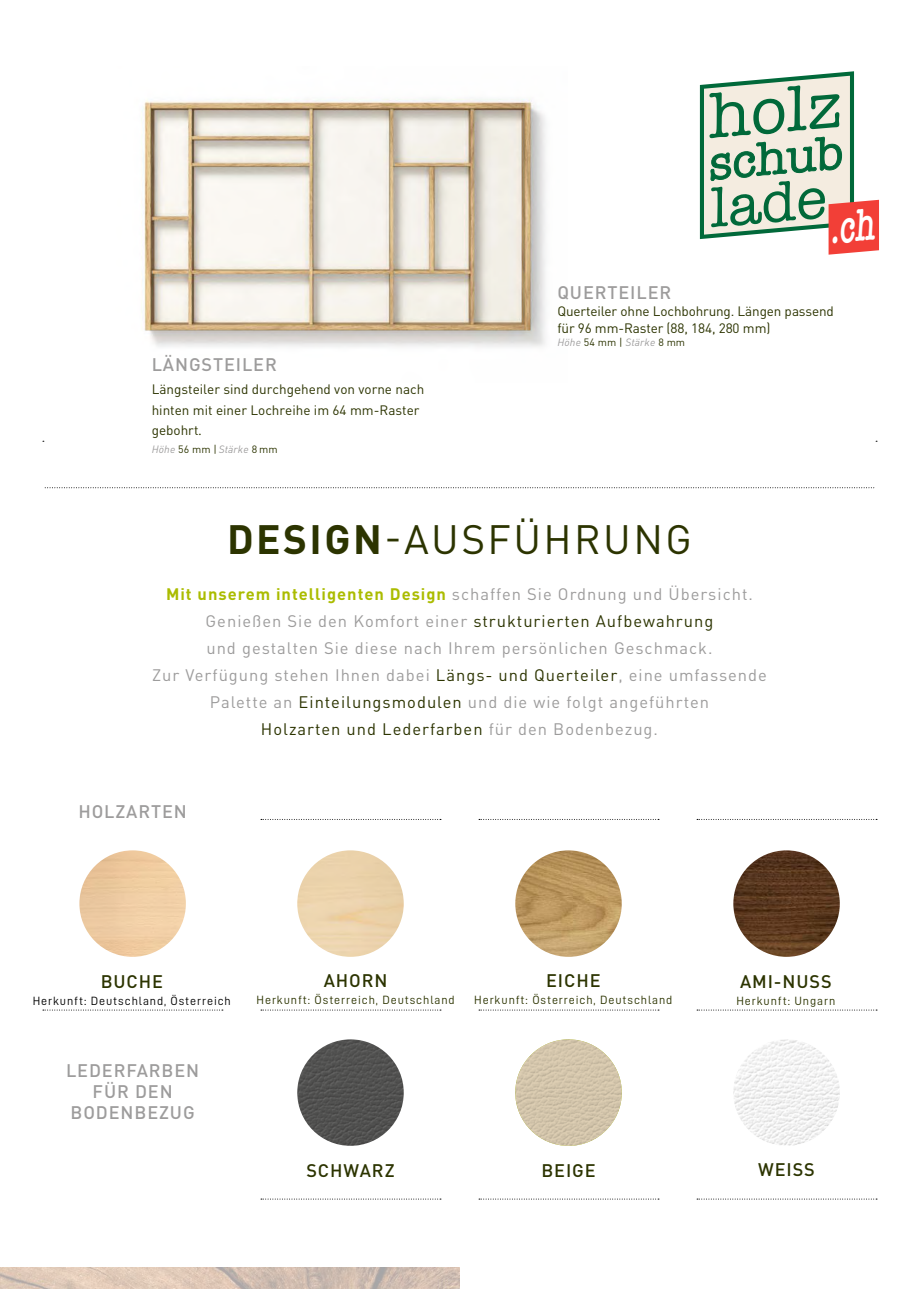
<style>
.page{position:relative;width:919px;height:1289px;background:#fff}
.page>*{position:absolute;margin:0;border:0;box-sizing:border-box;transform-origin:0 0}
.t1{font:65.7px "American Typewriter";color:#01693a}
.t2{font:58.05px "American Typewriter";color:#01693a}
.t3{font:47.7px "American Typewriter";color:#01693a}
.t4{font:40.5px "DIN";letter-spacing:.06em;color:#2c3400}
.t5{font:500 18px/21px "DIN";letter-spacing:.05em;color:#9d9c9c;text-align:center}
.t6{font:500 18px "DIN";letter-spacing:.05em;color:#2c3400}
.t7{font:16.5px/27px "DIN";letter-spacing:.06em;color:#9d9c9c;text-align:center}
.t8{font:13.5px/20.4px "DIN";color:#2c3400}
.t9{font:12px "D DIN";letter-spacing:.075em;color:#2c3400}
.t10{font:12px "D DIN";letter-spacing:.075em;color:#000}
.t11{font:italic 10.5px "DIN";letter-spacing:.015em;color:#9d9c9c}
.s1{font-family:"Minion Pro"}
.s2{font-style:normal;color:#2c3400}
.s3{font-weight:700}
.s4{font-weight:700;color:#abbc00}
.s5{color:#2c3400}
</style>
<div class="page">
<img style="left:515px;top:850px;width:106px;height:106px;border-radius:53px">
<img style="left:297px;top:850px;width:106px;height:106px;border-radius:53px">
<img style="left:79px;top:850px;width:107px;height:106px;border-radius:53px">
<img style="left:141px;top:99px;width:405px;height:248px">
<img style="left:0;top:1267px;width:459px;height:21px">
<svg style="left:45px;top:487px;width:829px;height:1px"></svg>
<img style="left:733px;top:850px;width:106px;height:106px;border-radius:53px">
<svg style="left:43px;top:1009px;width:180px;height:1px"></svg>
<svg style="left:697px;top:1009px;width:180px;height:1px"></svg>
<svg style="left:697px;top:1198px;width:180px;height:1px"></svg>
<svg style="left:479px;top:1009px;width:180px;height:1px"></svg>
<svg style="left:261px;top:1009px;width:180px;height:1px"></svg>
<svg style="left:697px;top:819px;width:180px;height:1px"></svg>
<svg style="left:479px;top:819px;width:180px;height:1px"></svg>
<svg style="left:261px;top:819px;width:180px;height:1px"></svg>
<svg style="left:479px;top:1198px;width:180px;height:1px"></svg>
<svg style="left:261px;top:1198px;width:180px;height:1px"></svg>
<svg style="left:515px;top:1039px;width:106px;height:106px;fill:#d2c4ab"></svg>
<img style="left:733px;top:1039px;width:106px;height:106px;border-radius:53px">
<img style="left:297px;top:1039px;width:106px;height:106px;border-radius:53px">
<svg style="left:699px;top:71px;width:179px;height:184px"></svg>
<h1 class="t1" style="left:702px;top:66px;width:135px;rotate:-5deg">holz</h1>
<h3 class="t3" style="left:704px;top:127px;width:136px;rotate:-5deg">schub</h3>
<h2 class="t2" style="left:705px;top:164px;width:118px;rotate:-5deg">lade</h2>
<p class="t5" style="left:152px;top:354px;width:127px">LÄNGSTEILER</p>
<p class="t8" style="left:152px;top:378px;width:274px">Längsteiler sind durchgehend von vorne nach hinten mit einer Lochreihe im 64 mm-Raster gebohrt<span class="s1">.</span></p>
<p class="t11" style="left:152px;top:443px;width:128px">Höhe <span class="s2">56 mm |</span> Stärke <span class="s2">8 mm</span></p>
<p class="t5" style="left:557px;top:281px;width:115px">QUERTEILER</p>
<p class="t8" style="left:557px;top:303px;width:278px;line-height:16.2px">Querteiler ohne Lochbohrung. Längen passend für 96 mm-Raster (88, 184, 280 mm)</p>
<p class="t11" style="left:557px;top:336px;width:129px">Höhe <span class="s2">54 mm |</span> Stärke <span class="s2">8 mm</span></p>
<h3 class="t4" style="left:227px;top:514px;width:466px"><span class="s3">DESIGN</span>-AUSFÜHRUNG</h3>
<p class="t7" style="left:152px;top:580px;width:616px"><span class="s4">Mit unserem intelligenten Design</span> schaffen Sie Ordnung und Übersicht.<br>Genießen Sie den Komfort einer <span class="s5">strukturierten Aufbewahrung<br></span>und gestalten Sie diese nach Ihrem persönlichen Geschmack.<br>Zur Verfügung stehen Ihnen dabei <span class="s5">Längs- und Querteiler</span>, eine umfassende Palette an <span class="s5">Einteilungsmodulen</span> und die wie folgt angeführten<br><span class="s5">Holzarten und Lederfarben</span> für den Bodenbezug.</p>
<p class="t5" style="left:78px;top:800px;width:110px">HOLZARTEN</p>
<p class="t6" style="left:101px;top:969px;width:64px">BUCHE</p>
<p class="t10" style="left:33px;top:993px;width:200px">Herkunft: Deutschland, Österreich</p>
<p class="t5" style="left:66px;top:1059px;width:135px">LEDERFARBEN<br>FÜR DEN<br>BODENBEZUG</p>
<p class="t6" style="left:324px;top:969px;width:65px">AHORN</p>
<p class="t9" style="left:256px;top:993px;width:200px">Herkunft: Österreich, Deutschland</p>
<p class="t6" style="left:546px;top:969px;width:56px">EICHE</p>
<p class="t9" style="left:474px;top:993px;width:200px">Herkunft: Österreich, Deutschland</p>
<p class="t6" style="left:740px;top:970px;width:93px">AMI-NUSS</p>
<p class="t9" style="left:736px;top:994px;width:100px">Herkunft: Ungarn</p>
<p class="t6" style="left:306px;top:1158px;width:90px">SCHWARZ</p>
<p class="t6" style="left:541px;top:1158px;width:56px">BEIGE</p>
<p class="t6" style="left:758px;top:1157px;width:58px">WEISS</p>
</div>
